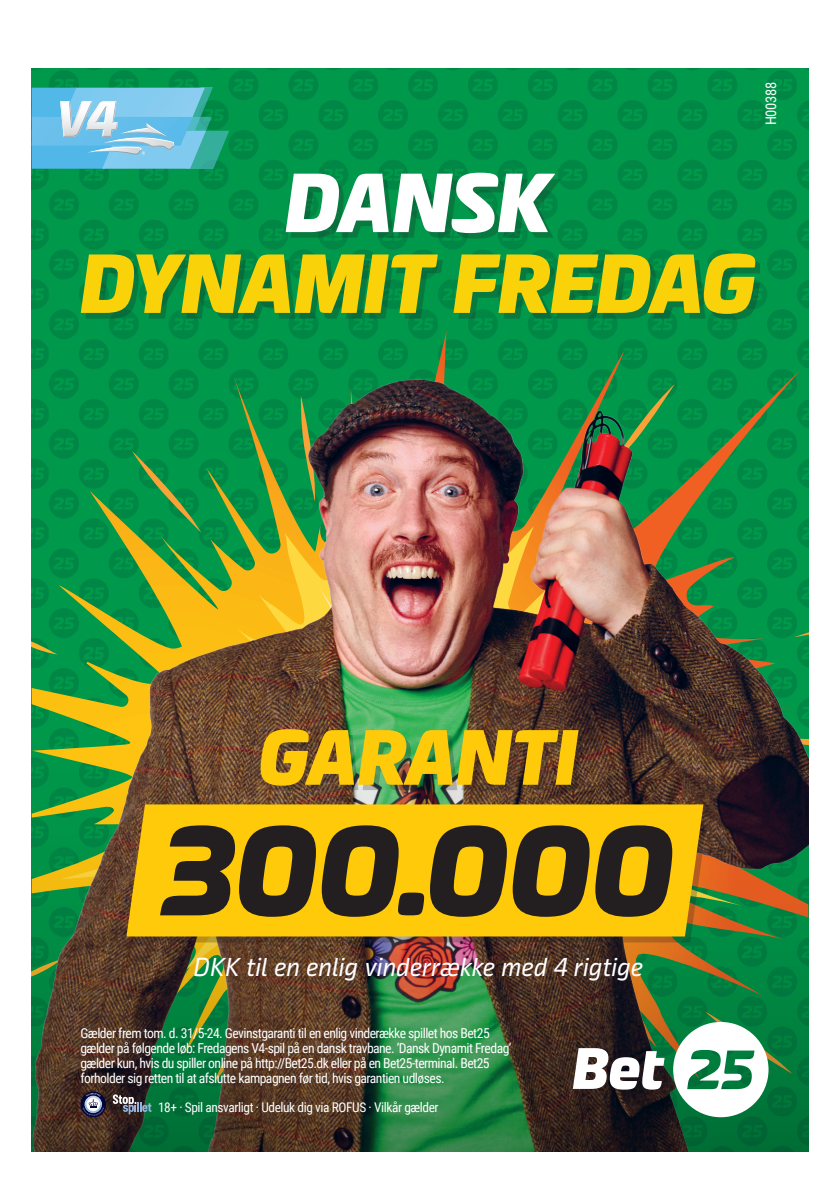
<style>
.page{position:relative;width:840px;height:1191px;background:#fff}
.page>*{position:absolute;margin:0;border:0;box-sizing:border-box;transform-origin:0 0}
.t1{font:122.4px "ATG Rubrik";color:#231f20}
.t2{font:80.8px/80.8px "ATG Rubrik";color:#fad209;text-align:center}
.t3{font:75.6px "ATG Rubrik";color:#feca0a}
.t4{font:italic 25px "ATG Text";color:#fff}
.t5{font:14.6px "Roboto Condensed";letter-spacing:-.03em;color:#fff}
.t6{font:13.6px/15px "Roboto Condensed";letter-spacing:-.04em;color:#fff}
.t7{font:13.4px "Roboto Condensed";letter-spacing:-.03em;color:#fff}
.s1{color:#fff}
</style>
<div class="page">
<img style="left:32px;top:68px;width:775px;height:300px">
<svg style="left:32px;top:330px;width:594px;height:38px;background:#019248"></svg>
<img style="left:32px;top:368px;width:775px;height:313px">
<img style="left:32px;top:681px;width:775px;height:470px">
<svg style="left:32px;top:88px;width:197px;height:81px;background:#70c1d7"></svg>
<div style="left:85px;top:178px;width:674px;height:141px;background:#231f20;opacity:.25"></div>
<div style="left:131px;top:735px;width:577px;height:207px;background:#231f20;opacity:.25"></div>
<div style="left:126px;top:804px;width:577px;height:132px;background:#feca0a"></div>
<svg style="left:70px;top:1021px;width:81px;height:96px;background:#45342f"></svg>
<svg style="left:572px;top:1038px;width:92px;height:61px"></svg>
<svg style="left:672px;top:1011px;width:119px;height:106px"></svg>
<p class="t5" style="left:760px;top:125px;width:45px;rotate:-90deg">H00388</p>
<p class="t2" style="left:80px;top:164px;width:676px"><span class="s1">DANSK<br></span>DYNAMIT FREDAG</p>
<p class="t3" style="left:258px;top:713px;width:320px">GARANTI</p>
<p class="t1" style="left:162px;top:799px;width:513px">300.000</p>
<p class="t4" style="left:193px;top:952px;width:451px">DKK til en enlig vinderrække med 4 rigtige</p>
<p class="t6" style="left:80px;top:1025px;width:432px">Gælder frem tom. d. 31/5-24. Gevinstgaranti til en enlig vinderække spillet hos Bet25 gælder på følgende løb: Fredagens V4-spil på en dansk travbane. ’Dansk Dynamit Fredag’ gælder kun, hvis du spiller online på http://Bet25.dk eller på en Bet25-terminal. Bet25 forholder sig retten til at afslutte kampagnen før tid, hvis garantien udløses.</p>
<p class="t7" style="left:158px;top:1097px;width:282px">18+ · Spil ansvarligt · Udeluk dig via ROFUS · Vilkår gælder</p>
</div>
